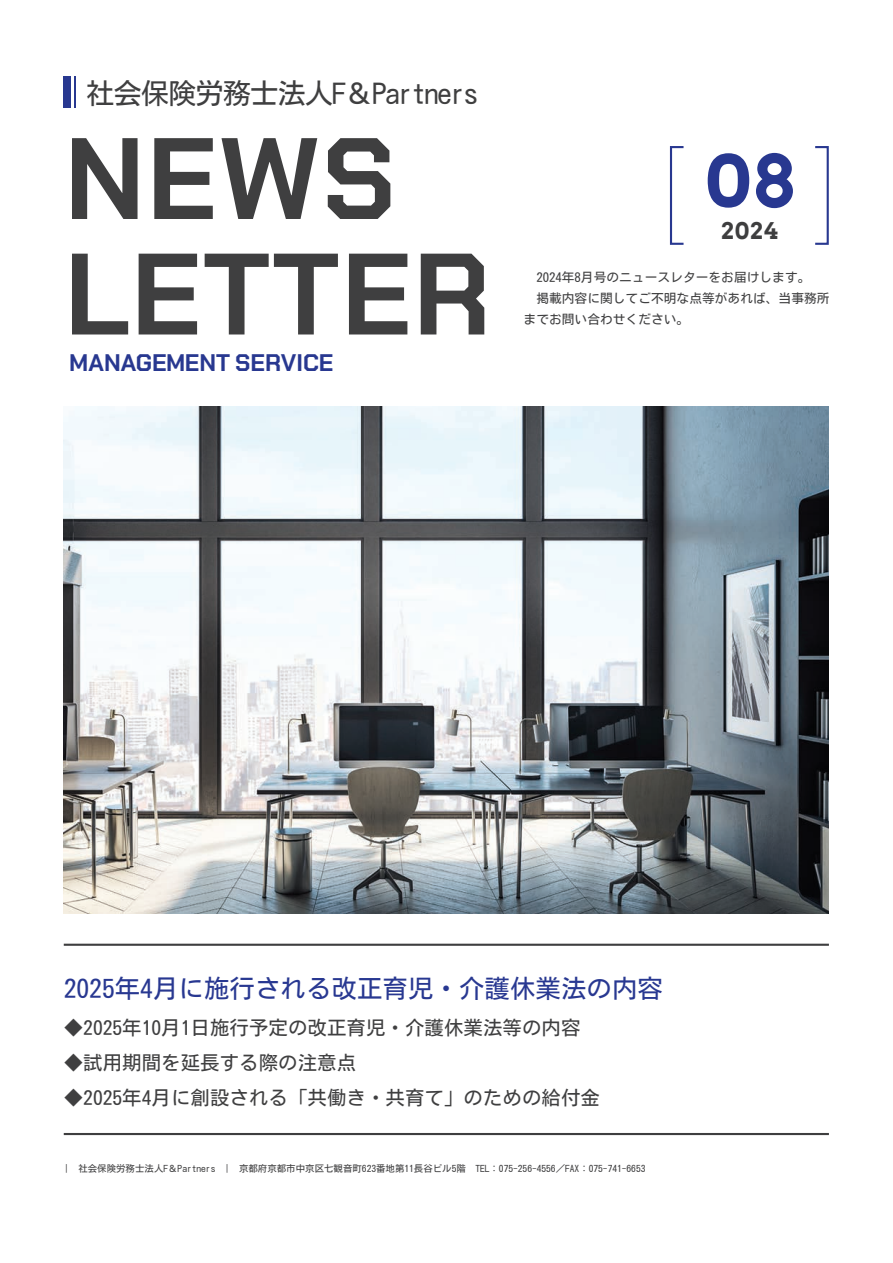
<style>
.page{position:relative;width:893px;height:1263px;background:#fff}
.page>*{position:absolute;margin:0;border:0;box-sizing:border-box;transform-origin:0 0}
.t1{font:700 115.5px/115.5px "Chakra Petch";letter-spacing:.015em;color:#3f3f40}
.t2{font:700 72px "Arvo";color:#283890}
.t3{font:28.5px "Motoya L Cedar W3 90 ms RKSJ H";letter-spacing:-.04em;color:#3f3f40}
.t4{font:25.5px "Motoya L Cedar W3 90 ms RKSJ H";color:#283891}
.t5{font:700 24px "Chakra Petch";color:#283890}
.t6{font:700 22.5px "Arvo";color:#3e3e3f}
.t7{font:19.5px "Motoya L Cedar W3 90 ms RKSJ H";color:#3f3f40}
.t8{font:12.75px/21px "Motoya L Cedar W3 90 ms RKSJ H";color:#3f3f40}
.t9{font:9.45px "Motoya L Cedar W3 90 ms RKSJ H";color:#3f3f40}
</style>
<div class="page">
<hr style="left:64px;top:1133px;width:765px;height:2px;background:#3e3e3f">
<hr style="left:64px;top:944px;width:765px;height:2px;background:#3e3e3f">
<div style="left:670px;top:146px;width:14px;height:99px;border:2px solid #283890"></div>
<div style="left:814px;top:146px;width:15px;height:99px;border:2px solid #283890"></div>
<img style="left:64px;top:406px;width:765px;height:508px">
<div style="left:64px;top:76px;width:7px;height:32px;background:#283890"></div>
<hr style="left:74px;top:76px;width:2px;height:32px;background:#283890">
<h3 class="t3" style="left:86px;top:79px;width:393px">社会保険労務士法人F＆Partners</h3>
<h1 class="t1" style="left:64px;top:122px;width:428px">NEWS<br>LETTER</h1>
<h3 class="t5" style="left:69px;top:347px;width:265px">MANAGEMENT SERVICE</h3>
<h2 class="t2" style="left:705px;top:138px;width:90px">08</h2>
<h3 class="t6" style="left:721px;top:218px;width:59px">2024</h3>
<h3 class="t8" style="left:524px;top:267px;width:307px">　2024年8月号のニュースレターをお届けします。<br>　掲載内容に関してご不明な点等があれば、当事務所までお問い合わせください。</h3>
<h3 class="t4" style="left:64px;top:975px;width:601px">2025年4月に施行される改正育児・介護休業法の内容</h3>
<h3 class="t7" style="left:64px;top:1018px;width:518px">◆2025年10月1日施行予定の改正育児・介護休業法等の内容</h3>
<h3 class="t7" style="left:64px;top:1053px;width:294px">◆試用期間を延長する際の注意点</h3>
<h3 class="t7" style="left:64px;top:1087px;width:538px">◆2025年4月に創設される「共働き・共育て」のための給付金</h3>
<p class="t9" style="left:64px;top:1163px;width:583px">| 社会保険労務士法人F＆Partners | 京都府京都市中京区七観音町623番地第11長谷ビル5階 TEL：075-256-4556／FAX：075-741-6653</p>
</div>
